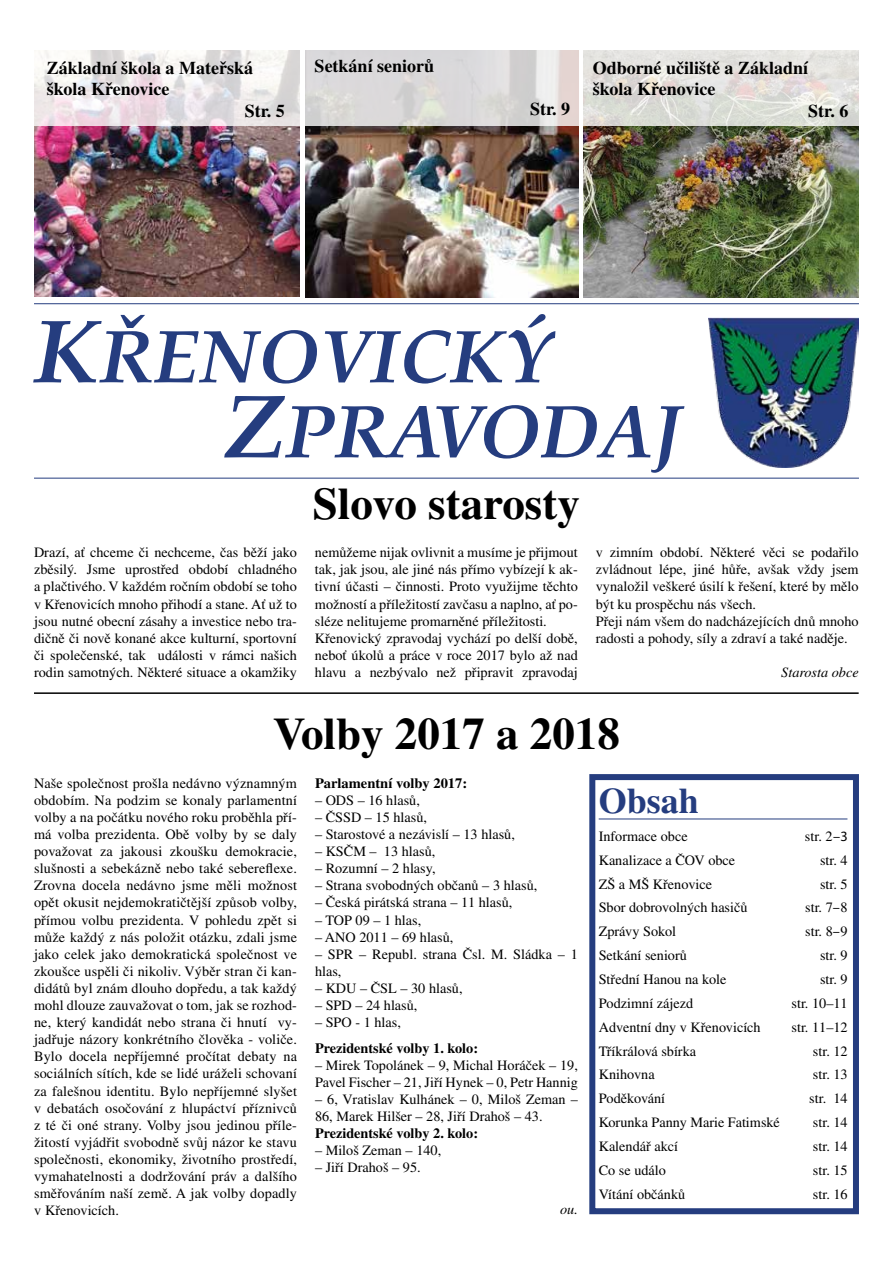
<style>
.page{position:relative;width:893px;height:1263px;background:#fff}
.page>*{position:absolute;margin:0;border:0;box-sizing:border-box;transform-origin:0 0}
.t1{font:italic 700 75px/75px "Palatino";color:#253d7f}
.t2{font:700 45px "Times CE";color:#000}
.t3{font:700 36px "Times CE";color:#253d7f}
.t4{font:700 18px/21.6px "Times CE";color:#000}
.t5{font:14.25px/17.1px "Times CE";color:#000}
.t6{font:700 14.25px "Times CE";color:#000}
.t7{font:italic 14.25px "Times CE";color:#000}
.s1{font-size:90px}
.s2{font-family:"Myriad Pro"}
</style>
<div class="page">
<img style="left:708px;top:317px;width:151px;height:150px">
<hr style="left:34px;top:303px;width:825px;height:1px;background:#253d7f">
<hr style="left:34px;top:478px;width:825px;height:1px;background:#253d7f">
<img style="left:583px;top:126px;width:276px;height:172px">
<img style="left:305px;top:126px;width:273px;height:171px">
<img style="left:34px;top:126px;width:265px;height:170px">
<svg style="left:34px;top:50px;width:265px;height:76px"></svg>
<svg style="left:583px;top:50px;width:276px;height:76px;fill:#e2e1db"></svg>
<svg style="left:305px;top:50px;width:273px;height:76px;fill:#dbd8da"></svg>
<div style="left:589px;top:774px;width:270px;height:440px;border:6px solid #253d7f"></div>
<hr style="left:599px;top:819px;width:248px;height:1px;background:#253d7f">
<hr style="left:34px;top:692px;width:825px;height:2px;background:#000">
<p class="t4" style="left:47px;top:57px;width:208px">Základní škola a Mateřská</p>
<p class="t4" style="left:47px;top:78px;width:124px">škola Křenovice</p>
<p class="t4" style="left:245px;top:100px;width:42px">Str. 5</p>
<p class="t4" style="left:315px;top:55px;width:121px">Setkání seniorů</p>
<p class="t4" style="left:530px;top:98px;width:42px">Str. 9</p>
<p class="t4" style="left:593px;top:57px;width:217px">Odborné učiliště a Základní škola Křenovice</p>
<p class="t4" style="left:808px;top:100px;width:42px">Str. 6</p>
<h1 class="t1" style="left:224px;top:320px;width:460px;text-indent:-190px"><span class="s1">K</span>ŘENOVICKÝ<br><span class="s1">Z</span>PRA VO DAJ</h1>
<h2 class="t2" style="left:313px;top:478px;width:269px">Slovo starosty</h2>
<p class="t5" style="left:34px;top:544px;width:264px;text-align:justify">Drazí, ať chceme či nechceme, čas běží jako zběsilý. Jsme uprostřed období chladného a plačtivého. V každém ročním období se toho v Křenovicích mnoho přihodí a stane. Ať už to jsou nutné obecní zásahy a investice nebo tra&shy;dičně či nově konané akce kulturní, sportovní či společenské, tak události v rámci našich rodin samotných. Některé situace a okamžiky</p>
<p class="t5" style="left:315px;top:544px;width:264px">nemůžeme nijak ovlivnit a musíme je přijmout tak, jak jsou, ale jiné nás přímo vybízejí k ak&shy;tivní účasti – činnosti. Proto využijme těchto možností a příležitostí zavčasu a naplno, ať po&shy;sléze nelitujeme promarněné příležitosti.<br>Křenovický zpravodaj vychází po delší době, neboť úkolů a práce v roce 2017 bylo až nad hlavu a nezbývalo než připravit zpravodaj</p>
<p class="t5" style="left:596px;top:544px;width:264px">v zimním období. Některé věci se podařilo zvládnout lépe, jiné hůře, avšak vždy jsem vynaložil veškeré úsilí k řešení, které by mělo být ku prospěchu nás všech.<br>Přeji nám všem do nadcházejících dnů mnoho radosti a pohody, síly a zdraví a také naděje.</p>
<p class="t7" style="left:781px;top:664px;width:79px">Starosta obce</p>
<h2 class="t2" style="left:273px;top:708px;width:348px">Volby 2017 a 2018</h2>
<p class="t5" style="left:34px;top:774px;width:264px;text-align:justify">Naše společnost prošla nedávno významným obdobím. Na podzim se konaly parlamentní volby a na počátku nového roku proběhla pří&shy;má volba prezidenta. Obě volby by se daly považovat za jakousi zkoušku demokracie, slušnosti a sebekázně nebo také sebereflexe.<br>Zrovna docela nedávno jsme měli možnost opět okusit nejdemokratičtější způsob volby, přímou volbu prezidenta. V pohledu zpět si může každý z nás položit otázku, zdali jsme jako celek jako demokratická společnost ve zkoušce uspěli či nikoliv. Výběr stran či kan&shy;didátů byl znám dlouho dopředu, a tak každý mohl dlouze zauvažovat o tom, jak se rozhod&shy;ne, který kandidát nebo strana či hnutí vy&shy;jadřuje názory konkrétního člověka - voliče.<br>Bylo docela nepříjemné pročítat debaty na sociálních sítích, kde se lidé uráželi schovaní za falešnou identitu. Bylo nepříjemné slyšet v debatách osočování z hlupáctví příznivců z té či oné strany. Volby jsou jedinou příle&shy;žitostí vyjádřit svobodně svůj názor ke stavu společnosti, ekonomiky, životního prostředí, vymahatelnosti a dodržování práv a dalšího směřováním naší země. A jak volby dopadly v Křenovicích.</p>
<p class="t6" style="left:315px;top:775px;width:154px">Parlamentní volby 2017:</p>
<h3 class="t3" style="left:599px;top:780px;width:102px">Obsah</h3>
<p class="t5" style="left:599px;top:827px;width:91px">Informace obce</p>
<p class="t5" style="left:805px;top:827px;width:44px">str. 2<span class="s2">–3</span></p>
<p class="t5" style="left:599px;top:851px;width:138px">Kanalizace a ČOV obce</p>
<p class="t5" style="left:820px;top:851px;width:29px">str. 4</p>
<p class="t5" style="left:599px;top:875px;width:115px">ZŠ a MŠ Křenovice</p>
<p class="t5" style="left:820px;top:875px;width:29px">str. 5</p>
<p class="t5" style="left:599px;top:899px;width:150px">Sbor dobrovolných hasičů</p>
<p class="t5" style="left:805px;top:899px;width:44px">str. 7<span class="s2">–</span>8</p>
<p class="t5" style="left:599px;top:923px;width:79px">Zprávy Sokol</p>
<p class="t5" style="left:805px;top:923px;width:44px">str. 8<span class="s2">–</span>9</p>
<p class="t5" style="left:599px;top:946px;width:90px">Setkání seniorů</p>
<p class="t5" style="left:820px;top:946px;width:29px">str. 9</p>
<p class="t5" style="left:599px;top:970px;width:129px">Střední Hanou na kole</p>
<p class="t5" style="left:820px;top:970px;width:29px">str. 9</p>
<p class="t5" style="left:599px;top:994px;width:96px">Podzimní zájezd</p>
<p class="t5" style="left:791px;top:994px;width:58px">str. 10–11</p>
<p class="t5" style="left:599px;top:1018px;width:164px">Adventní dny v Křenovicích</p>
<p class="t5" style="left:791px;top:1018px;width:58px">str. 11–12</p>
<p class="t5" style="left:599px;top:1042px;width:99px">Tříkrálová sbírka</p>
<p class="t5" style="left:813px;top:1042px;width:36px">str. 12</p>
<p class="t5" style="left:599px;top:1066px;width:57px">Knihovna</p>
<p class="t5" style="left:813px;top:1066px;width:36px">str. 13</p>
<p class="t5" style="left:599px;top:1090px;width:68px">Poděkování</p>
<p class="t5" style="left:809px;top:1090px;width:40px">str. 14</p>
<p class="t5" style="left:599px;top:1113px;width:183px">Korunka Panny Marie Fatimské</p>
<p class="t5" style="left:813px;top:1113px;width:36px">str. 14</p>
<p class="t5" style="left:599px;top:1137px;width:81px">Kalendář akcí</p>
<p class="t5" style="left:813px;top:1137px;width:36px">str. 14</p>
<p class="t5" style="left:599px;top:1161px;width:69px">Co se událo</p>
<p class="t5" style="left:813px;top:1161px;width:36px">str. 15</p>
<p class="t5" style="left:599px;top:1185px;width:88px">Vítání občánků</p>
<p class="t5" style="left:813px;top:1185px;width:36px">str. 16</p>
<p class="t5" style="left:315px;top:791px;width:106px">– ODS – 16 hlasů,</p>
<p class="t5" style="left:315px;top:808px;width:114px">– ČSSD – 15 hlasů,</p>
<p class="t5" style="left:315px;top:825px;width:201px">– Starostové a nezávislí – 13 hlasů,</p>
<p class="t5" style="left:315px;top:842px;width:122px">– KSČM – 13 hlasů,</p>
<p class="t5" style="left:315px;top:860px;width:122px">– Rozumní – 2 hlasy,</p>
<p class="t5" style="left:315px;top:877px;width:224px">– Strana svobodných občanů – 3 hlasů,</p>
<p class="t5" style="left:315px;top:894px;width:199px">– Česká pirátská strana – 11 hlasů,</p>
<p class="t5" style="left:315px;top:911px;width:108px">– TOP 09 – 1 hlas,</p>
<p class="t5" style="left:315px;top:928px;width:140px">– ANO 2011 – 69 hlasů,</p>
<p class="t5" style="left:315px;top:945px;width:264px">– SPR – Republ. strana Čsl. M. Sládka – 1 hlas,</p>
<p class="t5" style="left:315px;top:979px;width:149px">– KDU – ČSL – 30 hlasů,</p>
<p class="t5" style="left:315px;top:996px;width:104px">– SPD – 24 hlasů,</p>
<p class="t5" style="left:315px;top:1013px;width:87px">– SPO - 1 hlas,</p>
<p class="t6" style="left:315px;top:1040px;width:165px">Prezidentské volby 1. kolo:</p>
<p class="t5" style="left:315px;top:1056px;width:264px">– Mirek Topolánek – 9, Michal Horáček – 19,<br>Pavel Fischer – 21, Jiří Hynek – 0, Petr Hannig</p>
<p class="t5" style="left:315px;top:1090px;width:264px">– 6, Vratislav Kulhánek – 0, Miloš Zeman –<br>86, Marek Hilšer – 28, Jiří Drahoš – 43.</p>
<p class="t6" style="left:315px;top:1125px;width:165px">Prezidentské volby 2. kolo:</p>
<p class="t5" style="left:315px;top:1142px;width:128px">– Miloš Zeman – 140,</p>
<p class="t5" style="left:315px;top:1159px;width:107px">– Jiří Drahoš – 95.</p>
<p class="t7" style="left:560px;top:1201px;width:19px">ou.</p>
</div>
